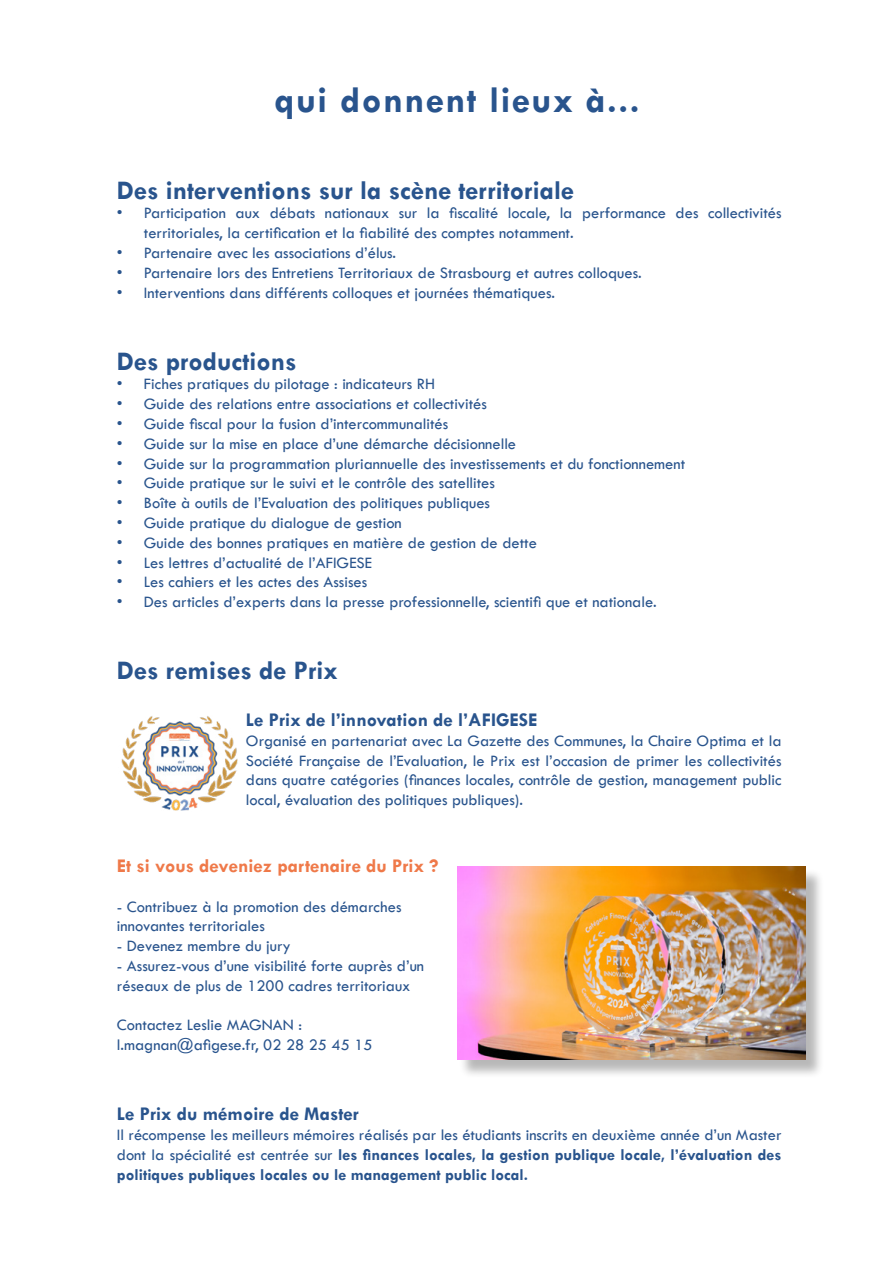
<style>
.page{position:relative;width:893px;height:1263px;background:#fff}
.page>*{position:absolute;margin:0;border:0;box-sizing:border-box;transform-origin:0 0}
.t1{font:700 37.5px "Tw Cen";letter-spacing:.04em;color:#29548d}
.t2{font:700 27px "Tw Cen";color:#29548d}
.t3{font:700 19.5px "Tw Cen";color:#29548d}
.t4{font:700 19.5px "Tw Cen";color:#ef7949}
.t5{font:16.5px/19.8px "Tw Cen";color:#29548d}
.s1{font-weight:700}
</style>
<div class="page">
<div style="left:459px;top:868px;width:365px;height:210px;background:#000;opacity:.28"></div>
<img style="left:457px;top:867px;width:348px;height:192px">
<img style="left:121px;top:716px;width:117px;height:95px">
<h1 class="t1" style="left:275px;top:77px;width:366px">qui donnent lieux à...</h1>
<h2 class="t2" style="left:117px;top:174px;width:458px">Des interventions sur la scène territoriale</h2>
<p class="t5" style="left:144px;top:203px;width:639px;text-indent:-27px">• Participation aux débats nationaux sur la fiscalité locale, la performance des collectivités territoriales, la certification et la fiabilité des comptes notamment.</p>
<p class="t5" style="left:117px;top:243px;width:281px">• Partenaire avec les associations d’élus.</p>
<p class="t5" style="left:117px;top:263px;width:526px">• Partenaire lors des Entretiens Territoriaux de Strasbourg et autres colloques.</p>
<p class="t5" style="left:117px;top:282px;width:439px">• Interventions dans différents colloques et journées thématiques.</p>
<h2 class="t2" style="left:117px;top:345px;width:181px">Des productions</h2>
<p class="t5" style="left:117px;top:374px;width:320px">• Fiches pratiques du pilotage : indicateurs RH</p>
<p class="t5" style="left:117px;top:394px;width:372px">• Guide des relations entre associations et collectivités</p>
<p class="t5" style="left:117px;top:414px;width:333px">• Guide fiscal pour la fusion d’intercommunalités</p>
<p class="t5" style="left:117px;top:434px;width:401px">• Guide sur la mise en place d’une démarche décisionnelle</p>
<p class="t5" style="left:117px;top:453px;width:570px">• Guide sur la programmation pluriannuelle des investissements et du fonctionnement</p>
<p class="t5" style="left:117px;top:473px;width:380px">• Guide pratique sur le suivi et le contrôle des satellites</p>
<p class="t5" style="left:117px;top:493px;width:375px">• Boîte à outils de l’Evaluation des politiques publiques</p>
<p class="t5" style="left:117px;top:513px;width:286px">• Guide pratique du dialogue de gestion</p>
<p class="t5" style="left:117px;top:533px;width:422px">• Guide des bonnes pratiques en matière de gestion de dette</p>
<p class="t5" style="left:117px;top:552px;width:257px">• Les lettres d’actualité de l’AFIGESE</p>
<p class="t5" style="left:117px;top:572px;width:252px">• Les cahiers et les actes des Assises</p>
<p class="t5" style="left:117px;top:592px;width:541px">• Des articles d’experts dans la presse professionnelle, scientifi que et nationale.</p>
<h2 class="t2" style="left:117px;top:654px;width:222px">Des remises de Prix</h2>
<p class="t3" style="left:246px;top:708px;width:293px">Le Prix de l’innovation de l’AFIGESE</p>
<p class="t5" style="left:246px;top:731px;width:537px;text-align:justify">Organisé en partenariat avec La Gazette des Communes, la Chaire Optima et la Société Française de l’Evaluation, le Prix est l’occasion de primer les collectivités dans quatre catégories (finances locales, contrôle de gestion, management public local, évaluation des politiques publiques).</p>
<p class="t4" style="left:117px;top:854px;width:323px">Et si vous deveniez partenaire du Prix ?</p>
<p class="t5" style="left:117px;top:896px;width:286px">- Contribuez à la promotion des démarches innovantes territoriales</p>
<p class="t5" style="left:117px;top:936px;width:175px">- Devenez membre du jury</p>
<p class="t5" style="left:117px;top:956px;width:309px">- Assurez-vous d’une visibilité forte auprès d’un réseaux de plus de 1200 cadres territoriaux</p>
<p class="t5" style="left:117px;top:1015px;width:257px">Contactez Leslie MAGNAN : l.magnan@afigese.fr, 02 28 25 45 15</p>
<p class="t3" style="left:117px;top:1102px;width:243px">Le Prix du mémoire de Master</p>
<p class="t5" style="left:117px;top:1125px;width:666px;text-align:justify">Il récompense les meilleurs mémoires réalisés par les étudiants inscrits en deuxième année d’un Master dont la spécialité est centrée sur <span class="s1">les finances locales, la gestion publique locale, l’évaluation des politiques publiques locales ou le management public local.</span></p>
</div>
